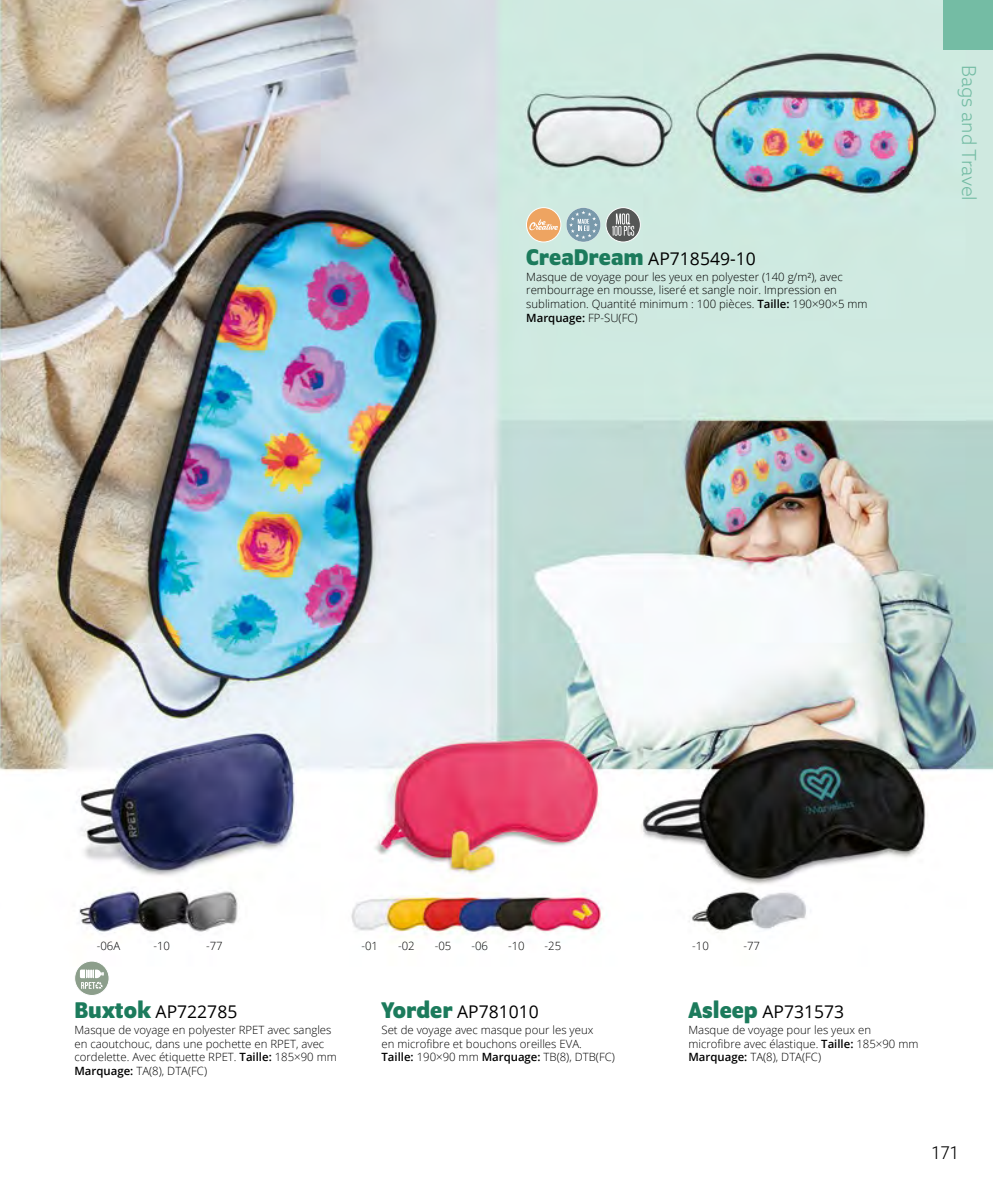
<style>
.page{position:relative;width:993px;height:1191px;background:#fff}
.page>*{position:absolute;margin:0;border:0;box-sizing:border-box;transform-origin:0 0}
.t1{font:300 19.25px "Azo Sans";color:#74bca4}
.t2{font:17.5px "Open Sans";color:#000}
.t3{font:300 17.5px "Azo Sans";color:#000}
.t4{font:300 11.38px/13.7px "Open Sans";color:#000}
.s1{font-family:"Program OT";font-weight:700;font-size:24.5px;color:#1c7b5c}
.s2{font-weight:600}
</style>
<div class="page">
<img style="left:0;top:0;width:992px;height:995px">
<div style="left:526px;top:208px;width:34px;height:34px;background:#eea461;border-radius:50%"></div>
<div style="left:526px;top:207px;width:35px;height:35px;border:1px solid #fff;border-radius:50%"></div>
<svg style="left:529px;top:219px;width:29px;height:11px"></svg>
<svg style="left:566px;top:207px;width:34px;height:35px"></svg>
<svg style="left:605px;top:208px;width:35px;height:34px"></svg>
<div style="left:605px;top:207px;width:35px;height:35px;border:1px solid #fff;border-radius:50%"></div>
<svg style="left:612px;top:213px;width:22px;height:23px"></svg>
<svg style="left:621px;top:213px;width:4px;height:11px"></svg>
<div style="left:75px;top:961px;width:34px;height:34px;background:#8c9e8b;border-radius:50%"></div>
<div style="left:74px;top:961px;width:35px;height:34px;border:1px solid #fff;border-radius:50%"></div>
<svg style="left:80px;top:969px;width:24px;height:20px"></svg>
<div style="left:942px;top:0;width:50px;height:50px;background:#74bca4"></div>
<h2 class="t2" style="left:526px;top:246px;width:231px"><span class="s1">CreaDream</span> AP718549-10</h2>
<p class="t4" style="left:526px;top:269px;width:343px">Masque de voyage pour les yeux en polyester (140 g/m²), avec rembourrage en mousse, liseré et sangle noir. Impression en sublimation. Quantité minimum : 100 pièces. <span class="s2">Taille:</span> 190×90×5 mm <span class="s2">Marquage:</span> FP-SU(FC)</p>
<h1 class="t1" style="left:981px;top:64px;width:138px;rotate:90deg">Bags and Travel</h1>
<p class="t4" style="left:97px;top:938px;width:25px">-06A</p>
<p class="t4" style="left:153px;top:938px;width:18px">-10</p>
<p class="t4" style="left:206px;top:938px;width:18px">-77</p>
<p class="t4" style="left:361px;top:938px;width:18px">-01</p>
<p class="t4" style="left:398px;top:938px;width:18px">-02</p>
<p class="t4" style="left:434px;top:938px;width:18px">-05</p>
<p class="t4" style="left:471px;top:938px;width:18px">-06</p>
<p class="t4" style="left:508px;top:938px;width:18px">-10</p>
<p class="t4" style="left:544px;top:938px;width:18px">-25</p>
<p class="t4" style="left:692px;top:938px;width:18px">-10</p>
<p class="t4" style="left:743px;top:938px;width:18px">-77</p>
<h2 class="t2" style="left:74px;top:999px;width:164px"><span class="s1">Buxtok</span> AP722785</h2>
<p class="t4" style="left:74px;top:1023px;width:264px">Masque de voyage en polyester RPET avec sangles en caoutchouc, dans une pochette en RPET, avec cordelette. Avec étiquette RPET. <span class="s2">Taille:</span> 185×90 mm <span class="s2">Marquage:</span> TA(8), DTA(FC)</p>
<h2 class="t2" style="left:381px;top:999px;width:159px"><span class="s1">Yorder</span> AP781010</h2>
<p class="t4" style="left:381px;top:1023px;width:235px">Set de voyage avec masque pour les yeux<br>en microfibre et bouchons oreilles EVA.<br><span class="s2">Taille:</span> 190×90 mm <span class="s2">Marquage:</span> TB(8), DTB(FC)</p>
<h2 class="t2" style="left:688px;top:999px;width:157px"><span class="s1">Asleep</span> AP731573</h2>
<p class="t4" style="left:688px;top:1023px;width:231px">Masque de voyage pour les yeux en microfibre avec élastique. <span class="s2">Taille:</span> 185×90 mm<br><span class="s2">Marquage:</span> TA(8), DTA(FC)</p>
<h2 class="t3" style="left:931px;top:1141px;width:29px">171</h2>
</div>
